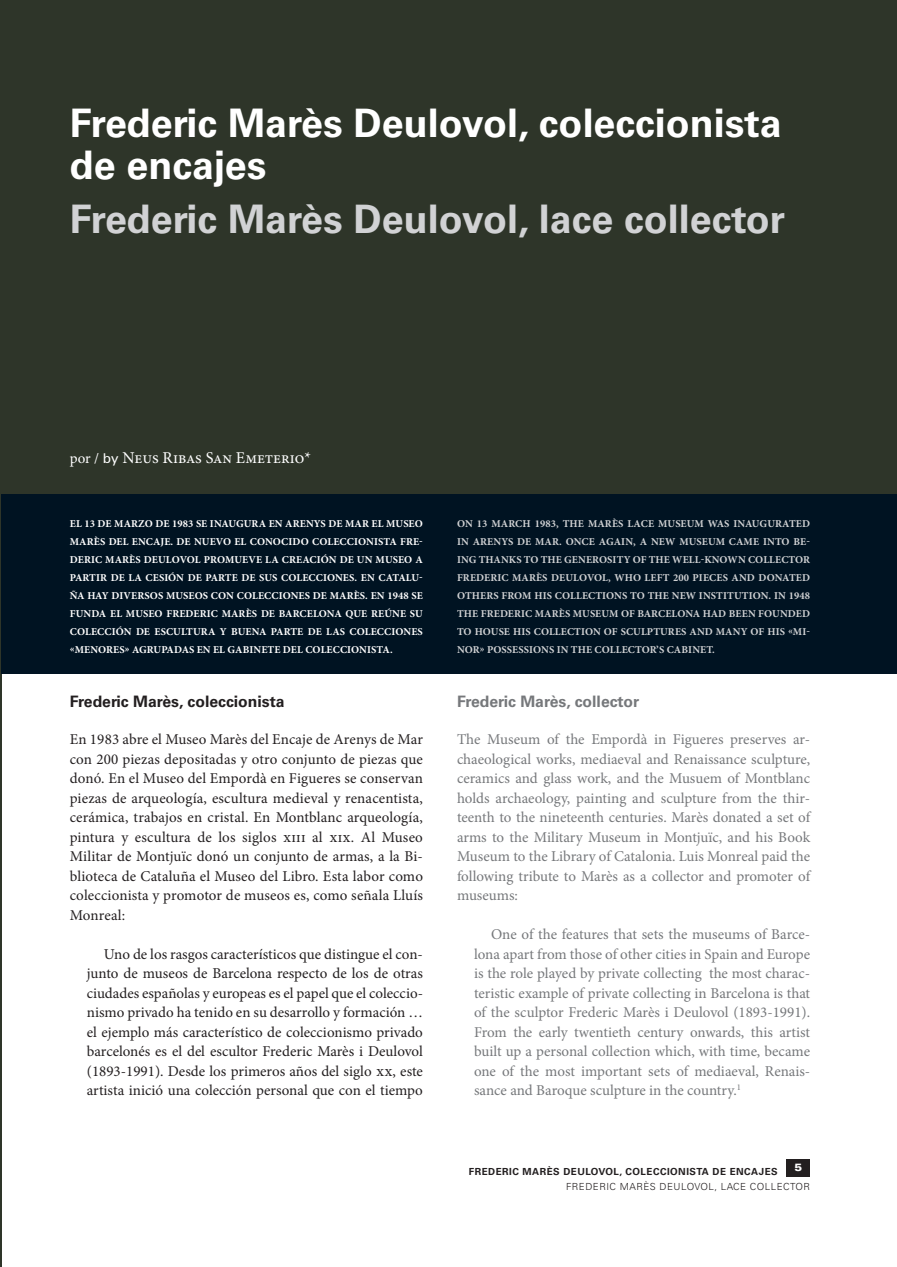
<style>
.page{position:relative;width:897px;height:1267px;background:#fff}
.page>*{position:absolute;margin:0;border:0;box-sizing:border-box;transform-origin:0 0}
.t1{font:700 39.3px/42px "Univers LT Std";color:#fff}
.t2{font:700 39.3px "Univers LT Std";color:#d1d2d4}
.t3{font:16.5px "Minion Pro";letter-spacing:-.005em;color:#fff}
.t4{font:700 15.75px "Univers LT Std";color:#231f20}
.t5{font:700 15.75px "Univers LT Std";color:#76787b}
.t6{font:15px/19.5px "Minion Pro";letter-spacing:.005em;color:#231f20;text-align:justify}
.t7{font:15px/19.5px "Minion Pro";color:#76787b;text-align:justify}
.t8{font:700 10.5px/18px "Minion Pro";letter-spacing:.01em;color:#fff}
.t9{font:700 10.5px/18px "Minion Pro";letter-spacing:.01em;color:#d1d2d4;text-align:justify}
.t10{font:900 expanded 10.5px "Univers LT Std";color:#fff}
.t11{font:700 9.75px "Univers LT Std";letter-spacing:.05em;color:#231f20}
.t12{font:300 9.75px "Univers LT Std";letter-spacing:.05em;color:#231f20}
.s1{font-size:15px}
.s2{font-family:"Univers LT Std";font-size:13.5px}
</style>
<div class="page">
<div style="left:786px;top:1158px;width:24px;height:18px;background:#231f20"></div>
<hr style="left:0;top:0;width:2px;height:1266px;background:#2e3529">
<div style="left:2px;top:0;width:894px;height:674px;background:#2e3529"></div>
<div style="left:2px;top:494px;width:894px;height:180px;background:#001322"></div>
<h1 class="t1" style="left:70px;top:102px;width:713px">Frederic Marès Deulovol, coleccionista de encajes</h1>
<h1 class="t2" style="left:70px;top:196px;width:716px">Frederic Marès Deulovol, lace collector</h1>
<p class="t3" style="left:70px;top:447px;width:243px"><span class="s1">por /</span> <span class="s2">by</span> Neus Ribas San Emeterio*</p>
<p class="t8" style="left:70px;top:514px;width:354px">EL 13 DE MARZO DE 1983 SE INAUGURA EN ARENYS DE MAR EL MUSEO<br>MARÈS DEL ENCAJE. DE</p>
<p class="t8" style="left:70px;top:532px;width:354px;text-align:justify;text-indent:124px">NUEVO EL CONOCIDO COLECCIONISTA FRE-DERIC MARÈS DE ULOVOL PROMUEVE LA CREACIÓN DE UN MUSEO A PARTIR DE LA CESIÓN DE PARTE DE SUS COLECCIONES. EN CATALU-ÑA HAY DIVERSOS MUSEOS CON COLECCIONES DE MARÈS. EN 1948 SE FUNDA EL MUSEO FREDERIC MARÈS DE BARCELONA QUE REÚNE SU COLECCIÓN DE ESCULTURA Y BUENA PARTE DE LAS COLECCIONES «MENORES» AGRUPADAS EN EL GABINETE DEL COLECCIONISTA.</p>
<p class="t4" style="left:70px;top:691px;width:216px">Frederic Marès, coleccionista</p>
<p class="t6" style="left:70px;top:729px;width:354px">En 1983 abre el Museo Marès del Encaje de Arenys de Mar con 200 piezas depositadas y otro conjunto de piezas que donó. En el Museo del Empordà en Figueres se conservan piezas de arqueología, escultura medieval y renacentista, cerámica, trabajos en cristal. En Montblanc arqueología, pintura y escultura de los siglos xiii al xix. Al Museo Militar de Montjuïc donó un conjunto de armas, a la Bi&shy;blioteca de Cataluña el Museo del Libro. Esta labor como coleccionista y promotor de museos es, como señala Lluís Monreal:</p>
<p class="t6" style="left:87px;top:944px;width:337px;text-indent:17px">Uno de los rasgos característicos que distingue el con&shy;junto de museos de Barcelona respecto de los de otras ciudades españolas y europeas es el papel que el coleccio&shy;nismo privado ha tenido en su desarrollo y formación … el ejemplo más característico de coleccionismo privado barcelonés es el del escultor Frederic Marès i Deulovol (1893-1991). Desde los primeros años del siglo xx, este artista inició una colección personal que con el tiempo</p>
<p class="t9" style="left:457px;top:514px;width:354px">ON 13 MARCH 1983, THE MARÈS LACE MUSEUM WAS INAUGURATED IN ARENYS DE MAR. ONCE AGAIN, A NEW MUSEUM CAME INTO BE - ING THANKS TO THE GENEROSITY OF THE WELL-KNOWN COLLECTOR FREDERIC MARÈS DE ULOVOL, WHO LEF T 200 PIECES AND DONATED OTHERS FROM HIS COLLECTIONS TO THE NEW INSTITUTION. IN 1948<br>THE FREDERIC MARÈS MUSEUM OF BARCELONA HAD BEE</p>
<p class="t9" style="left:457px;top:604px;width:354px;text-indent:291px">N FOUNDED TO HOUSE HIS COLLECTION OF SCULPTURES AND MANY OF HIS «MI-NOR» POSSESSIONS IN THE COLLECTOR’S CABINET.</p>
<p class="t5" style="left:457px;top:691px;width:184px">Frederic Marès, collector</p>
<p class="t7" style="left:457px;top:729px;width:354px">The Museum of the Empordà in Figueres preserves ar&shy;chaeological works, mediaeval and Renaissance sculpture, ceramics and glass work, and the Musuem of Montblanc holds archaeology, painting and sculpture from the thir&shy;teenth to the nineteenth centuries. Marès donated a set of arms to the Military Museum in Montjuïc, and his Book Museum to the Library of Catalonia. Luis Monreal paid the following tribute to Marès as a collector and promoter of museums:</p>
<p class="t7" style="left:474px;top:924px;width:337px;text-indent:17px">One of the features that sets the museums of Barce&shy;lona apart from those of other cities in Spain and Europe is the role played by private collecting the most charac&shy;teristic example of private collecting in Barcelona is that of the sculptor Frederic Marès i Deulovol (1893-1991).<br>From the early twentieth century onwards, this artist built up a personal collection which, with time, became one of the most important sets of mediaeval, Renais&shy;sance and Baroque sculpture in the country.<sup>1</sup></p>
<p class="t11" style="left:468px;top:1166px;width:310px">Frederic Marès Deulovol, coleccionista de encajes</p>
<p class="t10" style="left:794px;top:1160px;width:9px">5</p>
<p class="t12" style="left:566px;top:1180px;width:245px">FREDERIC MARÈS DEULOVOL, LACE COLLECTO R</p>
</div>
